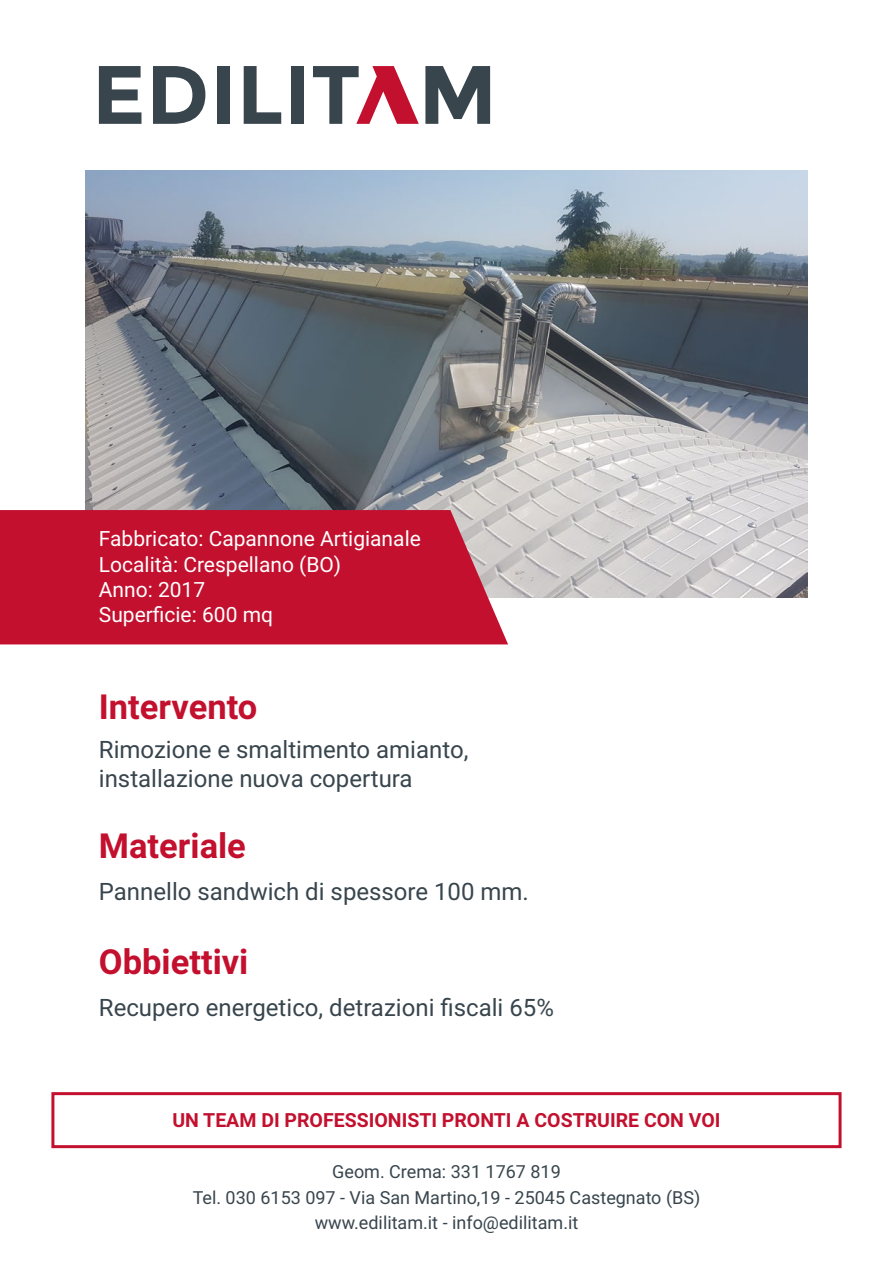
<style>
.page{position:relative;width:893px;height:1263px;background:#fff}
.page>*{position:absolute;margin:0;border:0;box-sizing:border-box;transform-origin:0 0}
.t1{font:700 34.5px "Roboto";color:#c3102e}
.t2{font:24px/28.8px "Roboto";color:#38454d}
.t3{font:21px/25.2px "Roboto";color:#fff}
.t4{font:700 19.5px "Roboto";color:#c3102e}
.t5{font:18px/25.5px "Roboto";color:#38454d;text-align:center}
</style>
<div class="page">
<img style="left:85px;top:171px;width:723px;height:426px">
<svg style="left:99px;top:66px;width:42px;height:58px"></svg>
<svg style="left:153px;top:66px;width:52px;height:58px"></svg>
<div style="left:217px;top:66px;width:12px;height:58px;background:#38454d"></div>
<svg style="left:244px;top:66px;width:37px;height:58px"></svg>
<div style="left:291px;top:66px;width:13px;height:58px;background:#38454d"></div>
<svg style="left:425px;top:66px;width:65px;height:58px"></svg>
<svg style="left:313px;top:66px;width:106px;height:58px"></svg>
<div style="left:51px;top:1092px;width:791px;height:56px;border:3px solid #c3102e"></div>
<div style="left:0;top:510px;width:508px;height:134px;background:#c3102e"></div>
<p class="t3" style="left:99px;top:525px;width:323px">Fabbricato: Capannone Artigianale<br>Località: Crespellano (BO)<br>Anno: 2017<br>Superficie: 600 mq</p>
<h1 class="t1" style="left:99px;top:682px;width:160px">Intervento</h1>
<p class="t2" style="left:99px;top:734px;width:371px">Rimozione e smaltimento amianto, installazione nuova copertura</p>
<h1 class="t1" style="left:99px;top:822px;width:149px">Materiale</h1>
<p class="t2" style="left:99px;top:876px;width:431px">Pannello sandwich di spessore 100 mm.</p>
<h1 class="t1" style="left:99px;top:937px;width:151px">Obbiettivi</h1>
<p class="t2" style="left:99px;top:992px;width:456px">Recupero energetico, detrazioni fiscali 65%</p>
<p class="t4" style="left:172px;top:1106px;width:550px">UN TEAM DI PROFESSIONISTI PRONTI A COSTRUIRE CON VOI</p>
<p class="t5" style="left:193px;top:1158px;width:509px">Geom. Crema: 331 1767 819<br>Tel. 030 6153 097 - Via San Martino,19 - 25045 Castegnato (BS) www.edilitam.it - info@edilitam.it</p>
</div>
